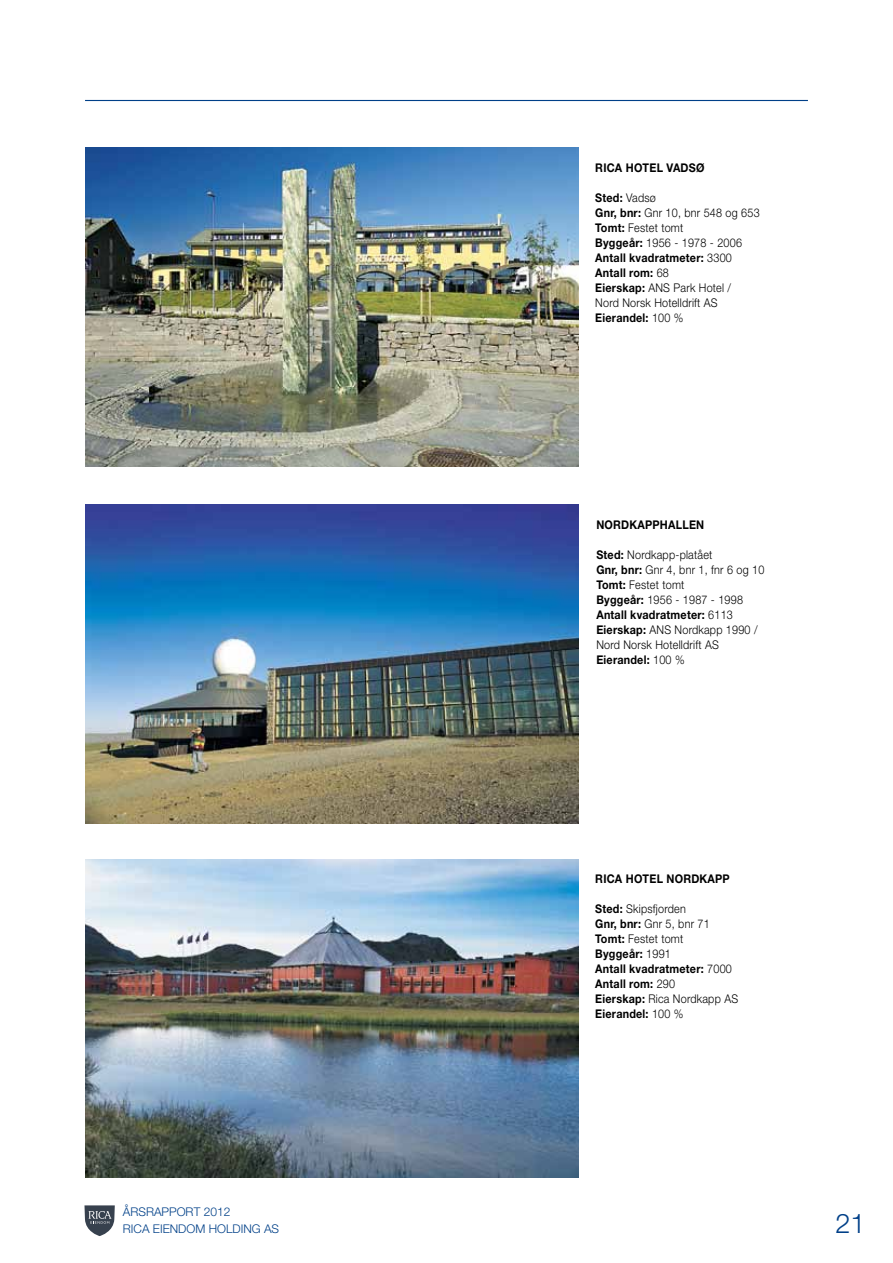
<style>
.page{position:relative;width:893px;height:1263px;background:#fff}
.page>*{position:absolute;margin:0;border:0;box-sizing:border-box;transform-origin:0 0}
.t1{font:300 27px "Helvetica Neue";color:#004088}
.t2{font:700 12px/15px "Helvetica Neue";letter-spacing:.02em;color:#000;scale:.9 1}
.t3{font:300 12px/15px "Helvetica Neue";letter-spacing:.02em;color:#000;scale:.9 1}
.t4{font:300 12px/16.5px "Helvetica Neue";color:#004088}
.s1{font-weight:300}
.s2{font-weight:700}
</style>
<div class="page">
<hr style="left:85px;top:100px;width:723px;height:1px;background:#004088">
<svg style="left:84px;top:1205px;width:31px;height:31px"></svg>
<img style="left:85px;top:147px;width:493px;height:319px">
<img style="left:85px;top:859px;width:493px;height:319px">
<img style="left:85px;top:505px;width:493px;height:318px">
<p class="t4" style="left:123px;top:1203px;width:150px">Årsrapport 2012<br>Rica Eiendom Holding AS</p>
<p class="t2" style="left:595px;top:160px;width:52px">Rica Hotel</p>
<p class="t2" style="left:666px;top:160px;width:44px">VADSØ</p>
<p class="t2" style="left:595px;top:190px;width:184px">Sted: <span class="s1">Vadsø<br></span>Gnr, bnr: <span class="s1">Gnr 10, bnr 548 og 653<br></span>Tomt: <span class="s1">Festet tomt<br></span>Byggeår: <span class="s1">1956 - 1978 - 2006<br></span>Antall kvadratmeter: <span class="s1">3300<br></span>Antall rom: <span class="s1">68<br></span>Eierskap: <span class="s1">ANS</span></p>
<p class="t3" style="left:595px;top:280px;width:152px;text-indent:78px">Park Hotel /<br>Nord Norsk Hotelldrift AS<br><span class="s2">Eierandel:</span> 100 %</p>
<p class="t2" style="left:596px;top:517px;width:121px">NORDKAPPHALLEN</p>
<p class="t3" style="left:596px;top:547px;width:188px"><span class="s2">Sted:</span> Nordkapp-platået<br><span class="s2">Gnr, bnr:</span> Gnr 4, bnr 1, fnr 6 og 10<br><span class="s2">Tomt:</span> Festet tomt<br><span class="s2">Byggeår:</span> 1956 - 1987 - 1998<br><span class="s2">Antall kvadratmeter:</span> 6113<br><span class="s2">Eierskap:</span> ANS</p>
<p class="t3" style="left:596px;top:622px;width:181px;text-indent:78px">Nordkapp 1990 /<br>Nord Norsk Hotelldrift AS<br><span class="s2">Eierandel:</span> 100 %</p>
<p class="t2" style="left:595px;top:871px;width:151px">RICA HOTEL NORDKAPP</p>
<p class="t2" style="left:595px;top:901px;width:153px">Sted: <span class="s1">Skipsfjorden<br></span>Gnr, bnr: <span class="s1">Gnr 5, bnr 71<br></span>Tomt: <span class="s1">Festet tomt<br></span>Byggeår: <span class="s1">1991<br></span>Antall kvadratmeter: <span class="s1">7000<br></span>Antall rom: <span class="s1">290<br></span>Eierskap: <span class="s1">Rica Nordkapp AS<br></span>Eierandel: <span class="s1">100 %</span></p>
<h1 class="t1" style="left:835px;top:1207px;width:32px">21</h1>
</div>
